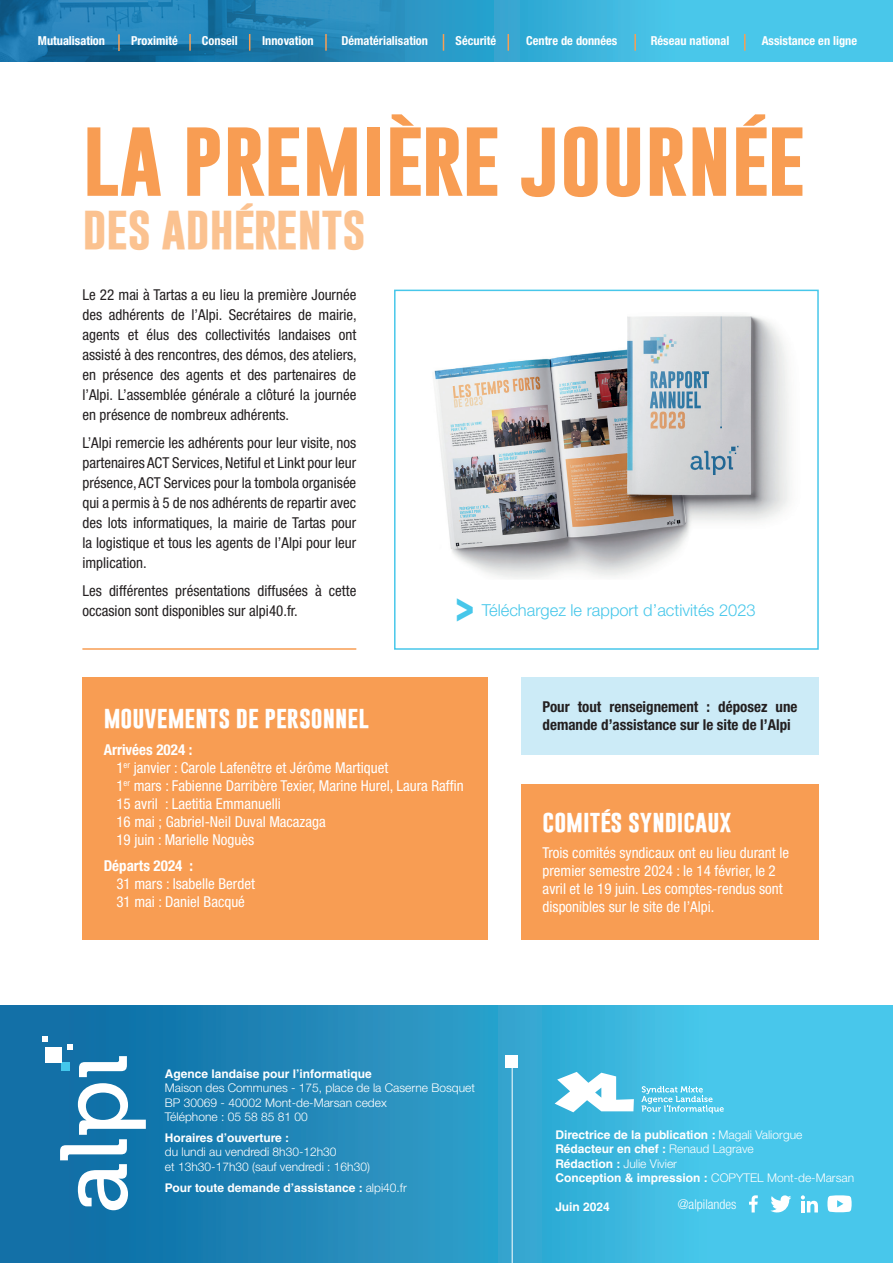
<style>
.page{position:relative;width:893px;height:1263px;background:#fff}
.page>*{position:absolute;margin:0;border:0;box-sizing:border-box;transform-origin:0 0}
.t1{font:700 79.5px "Gobold";color:#f89d53}
.t2{font:700 45px "Gobold";letter-spacing:-.01em;color:#fbc290}
.t3{font:700 37.8px "Gobold";color:#47c7ea}
.t4{font:700 22.5px "Gobold";color:#fff}
.t5{font:300 16.5px "Helvetica Neue LT Std";color:#47c7ea}
.t6{font:condensed 15px/20px "Helvetica Neue LT Std";color:#231f20;text-align:justify}
.t7{font:condensed 15px/18px "Helvetica Neue LT Std";color:#fff}
.t8{font:700 condensed 15px/18px "Helvetica Neue LT Std";color:#231f20}
.t9{font:700 condensed 15px "Helvetica Neue LT Std";color:#fff}
.t10{font:300 condensed 13.5px "Helvetica Neue LT Std";color:#fff}
.t11{font:700 condensed 12.3px "Helvetica Neue LT Std";color:#fff}
.t12{font:700 12px/14.4px "Helvetica LT Std";color:#fff}
.t13{font:300 12px/14.4px "Helvetica Neue LT Std";color:#fff}
.s1{font-weight:700}
.s2{font-family:"Helvetica Neue LT Std";font-weight:300}
.s3{font-family:"Helvetica LT Std";font-weight:700}
</style>
<div class="page">
<svg style="left:405px;top:0;width:488px;height:62px;background:#3eb8de"></svg>
<img style="left:0;top:0;width:405px;height:62px">
<svg style="left:118px;top:34px;width:2px;height:17px"></svg>
<svg style="left:189px;top:34px;width:2px;height:17px"></svg>
<svg style="left:249px;top:34px;width:1px;height:17px"></svg>
<svg style="left:325px;top:34px;width:2px;height:17px"></svg>
<svg style="left:443px;top:34px;width:1px;height:17px"></svg>
<svg style="left:507px;top:34px;width:2px;height:17px"></svg>
<svg style="left:634px;top:34px;width:2px;height:17px"></svg>
<svg style="left:744px;top:34px;width:1px;height:17px"></svg>
<div style="left:394px;top:290px;width:425px;height:360px;border:2px solid #47c7ea"></div>
<div style="left:0;top:1005px;width:893px;height:258px;background:linear-gradient(to right,#0a659e,#4fd4f5)"></div>
<svg style="left:60px;top:1083px;width:86px;height:127px"></svg>
<svg style="left:79px;top:1056px;width:48px;height:21px"></svg>
<div style="left:61px;top:1063px;width:9px;height:8px;background:#44c7ec"></div>
<svg style="left:67px;top:1044px;width:5px;height:6px"></svg>
<svg style="left:43px;top:1036px;width:5px;height:5px"></svg>
<div style="left:45px;top:1047px;width:16px;height:16px;background:#fff"></div>
<svg style="left:555px;top:1072px;width:79px;height:40px"></svg>
<svg style="left:641px;top:1086px;width:83px;height:27px;background:#6fd0ec"></svg>
<svg style="left:749px;top:1195px;width:9px;height:17px"></svg>
<svg style="left:770px;top:1195px;width:21px;height:18px"></svg>
<svg style="left:827px;top:1195px;width:25px;height:17px"></svg>
<svg style="left:801px;top:1195px;width:17px;height:17px"></svg>
<div style="left:505px;top:1055px;width:13px;height:13px;background:#fff"></div>
<hr style="left:512px;top:1064px;width:1px;height:199px;background:#fff">
<div style="left:82px;top:677px;width:406px;height:262px;background:#f89d53"></div>
<div style="left:521px;top:785px;width:298px;height:155px;background:#f89d53"></div>
<hr style="left:82px;top:648px;width:274px;height:2px;background:#f89d53">
<div style="left:521px;top:677px;width:298px;height:77px;background:#ccebf7"></div>
<img style="left:434px;top:315px;width:356px;height:264px">
<p class="t11" style="left:38px;top:33px;width:69px">Mutualisation</p>
<p class="t11" style="left:131px;top:33px;width:48px">Proximité</p>
<p class="t11" style="left:202px;top:33px;width:37px">Conseil</p>
<p class="t11" style="left:262px;top:33px;width:53px">Innovation</p>
<p class="t11" style="left:341px;top:33px;width:88px">Dématérialisation</p>
<p class="t11" style="left:456px;top:33px;width:42px">Sécurité</p>
<p class="t11" style="left:526px;top:33px;width:93px">Centre de données</p>
<p class="t11" style="left:651px;top:33px;width:80px">Réseau national</p>
<p class="t11" style="left:762px;top:33px;width:97px">Assistance en ligne</p>
<h1 class="t1" style="left:82px;top:105px;width:725px">LA PREMIÈRE JOURNÉE</h1>
<h2 class="t2" style="left:82px;top:198px;width:285px">DES ADHÉRENTS</h2>
<p class="t6" style="left:82px;top:285px;width:276px">Le 22 mai à Tartas a eu lieu la première Journée des adhérents de l’Alpi. Secrétaires de mairie, agents et élus des collectivités landaises ont assisté à des rencontres, des démos, des ateliers, en présence des agents et des partenaires de l’Alpi. L’assemblée générale a clôturé la journée en présence de nombreux adhérents.</p>
<p class="t6" style="left:82px;top:433px;width:275px">L’Alpi remercie les adhérents pour leur visite, nos partenaires ACT Services, Netiful et Linkt pour leur présence, ACT Services pour la tombola organisée qui a permis à 5 de nos adhérents de repartir avec des lots informatiques, la mairie de Tartas pour la logistique et tous les agents de l’Alpi pour leur implication.</p>
<p class="t6" style="left:82px;top:581px;width:275px">Les différentes présentations diffusées à cette occasion sont disponibles sur alpi40.fr.</p>
<h3 class="t3" style="left:455px;top:586px;width:22px">&gt;</h3>
<p class="t5" style="left:482px;top:600px;width:275px">Téléchargez le rapport d’activités 2023</p>
<h3 class="t4" style="left:104px;top:703px;width:267px">MOUVEMENTS DE PERSONNEL</h3>
<p class="t7" style="left:116px;top:740px;width:349px;text-indent:-13px"><span class="s1">Arrivées 2024 :<br></span>1<sup>er</sup> janvier : Carole Lafenêtre et Jérôme Martiquet<br>1<sup>er</sup> mars : Fabienne Darribère Texier, Marine Hurel, Laura Raffin 15 avril : Laetitia Emmanuelli<br>16 mai ; Gabriel-Neil Duval Macazaga<br>19 juin : Marielle Noguès</p>
<p class="t9" style="left:104px;top:857px;width:91px">Départs 2024 :</p>
<p class="t7" style="left:116px;top:875px;width:140px">31 mars : Isabelle Berdet<br>31 mai : Daniel Bacqué</p>
<p class="t8" style="left:543px;top:697px;width:256px">Pour tout renseignement : déposez une demande d’assistance sur le site de l’Alpi</p>
<h3 class="t4" style="left:543px;top:806px;width:190px">COMITÉS SYNDICAUX</h3>
<p class="t7" style="left:543px;top:844px;width:248px">Trois comités syndicaux ont eu lieu durant le premier semestre 2024 : le 14 février, le 2 avril et le 19 juin. Les comptes-rendus sont disponibles sur le site de l’Alpi.</p>
<p class="t12" style="left:165px;top:1066px;width:208px">Agence landaise pour l’informatique</p>
<p class="t13" style="left:165px;top:1080px;width:311px">Maison des Communes - 175, place de la Caserne Bosquet<br>BP 30069 - 40002 Mont-de-Marsan cedex<br>Téléphone : 05 58 85 81 00</p>
<p class="t12" style="left:165px;top:1130px;width:126px">Horaires d’ouverture :</p>
<p class="t13" style="left:165px;top:1144px;width:206px">du lundi au vendredi 8h30-12h30<br>et 13h30-17h30 (sauf vendredi : 16h30)</p>
<p class="t12" style="left:165px;top:1180px;width:243px">Pour toute demande d’assistance : <span class="s2">alpi40.fr</span></p>
<p class="t12" style="left:555px;top:1127px;width:248px">Directrice de la publication : <span class="s2">Magali Valiorgue<br></span>Rédacteur en chef : <span class="s2">Renaud Lagrave</span></p>
<p class="t13" style="left:555px;top:1156px;width:123px"><span class="s3">Rédaction :</span> Julie Vivier</p>
<p class="t12" style="left:555px;top:1170px;width:300px">Conception &amp; impression : <span class="s2">COPYTEL Mont-de-Marsan</span></p>
<p class="t12" style="left:555px;top:1199px;width:56px">Juin 2024</p>
<p class="t10" style="left:678px;top:1197px;width:60px">@alpilandes</p>
</div>
